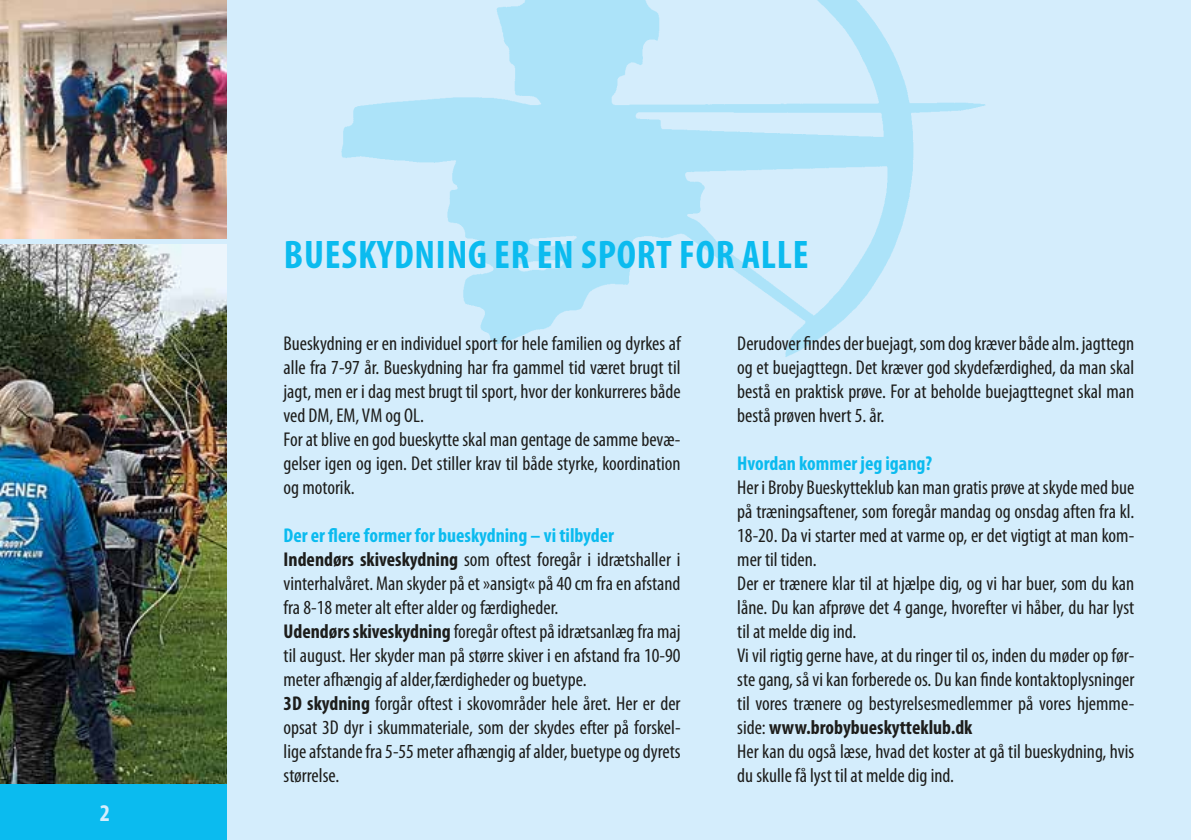
<style>
.page{position:relative;width:1191px;height:840px;background:#fff}
.page>*{position:absolute;margin:0;border:0;box-sizing:border-box;transform-origin:0 0}
.t1{font:700 condensed 40px "Myriad Pro";letter-spacing:.02em;color:#0bbbef}
.t2{font:700 condensed 24px "Myriad Pro";color:#d4edfc}
.t3{font:condensed 20px/24px "Myriad Pro";color:#1d1d1b}
.t4{font:700 condensed 20px "Myriad Pro";color:#0bbbef}
.s1{font-weight:700;color:#0bbbef}
.s2{font-weight:700}
</style>
<div class="page">
<div style="left:0;top:0;width:1191px;height:839px;background:#d4edfc"></div>
<div style="left:0;top:782px;width:227px;height:57px;background:#0bbbef"></div>
<img style="left:0;top:0;width:227px;height:238px">
<img style="left:0;top:244px;width:227px;height:538px">
<img style="left:341px;top:0;width:644px;height:357px">
<svg style="left:544px;top:316px;width:224px;height:41px"></svg>
<p class="t2" style="left:100px;top:797px;width:12px">2</p>
<h1 class="t1" style="left:284px;top:230px;width:526px">BUESKYDNING ER EN SPORT FOR ALLE</h1>
<p class="t3" style="left:283px;top:331px;width:398px">Bueskydning er en individuel sport for hele familien og dyrkes af alle fra 7-97 år. Bueskydning har fra gammel tid været brugt til jagt, men er i dag mest brugt til sport, hvor der konkurreres både ved DM, EM, VM og OL.<br>For at blive en god bueskytte skal man gentage de samme bevæ&shy;gelser igen og igen. Det stiller krav til både styrke, koordination og motorik.</p>
<p class="t3" style="left:283px;top:523px;width:398px"><span class="s1">Der er flere former for bueskydning – vi tilbyder </span><span class="s2">Indendørs skiveskydning</span> som oftest foregår i idrætshaller i vinterhalvåret. Man skyder på et »ansigt« på 40 cm fra en afstand fra 8-18 meter alt efter alder og færdigheder.<br><span class="s2">Udendørs skiveskydning</span> foregår oftest på idrætsanlæg fra maj til august. Her skyder man på større skiver i en afstand fra 10-90 meter afhængig af alder,færdigheder og buetype.<br><span class="s2">3D skydning</span> forgår oftest i skovområder hele året. Her er der opsat 3D dyr i skummateriale, som der skydes efter på forskel&shy;lige afstande fra 5-55 meter afhængig af alder, buetype og dyrets størrelse.</p>
<p class="t3" style="left:737px;top:331px;width:398px;text-align:justify">Derudover findes der buejagt, som dog kræver både alm. jagttegn og et buejagttegn. Det kræver god skydefærdighed, da man skal bestå en praktisk prøve. For at beholde buejagttegnet skal man bestå prøven hvert 5. år.</p>
<p class="t4" style="left:737px;top:450px;width:196px">Hvordan kommer jeg igang?</p>
<p class="t3" style="left:737px;top:475px;width:398px">Her i Broby Bueskytteklub kan man gratis prøve at skyde med bue på træningsaftener, som foregår mandag og onsdag aften fra kl.<br>18-20. Da vi starter med at varme op, er det vigtigt at man kom&shy;mer til tiden.<br>Der er trænere klar til at hjælpe dig, og vi har buer, som du kan låne. Du kan afprøve det 4 gange, hvorefter vi håber, du har lyst til at melde dig ind.<br>Vi vil rigtig gerne have, at du ringer til os, inden du møder op før&shy;ste gang, så vi kan forberede os. Du kan finde kontaktoplysninger til vores trænere og bestyrelsesmedlemmer på vores hjemme&shy;side: <span class="s2">www.brobybueskytteklub.dk<br></span>Her kan du også læse, hvad det koster at gå til bueskydning, hvis du skulle få lyst til at melde dig ind.</p>
</div>
